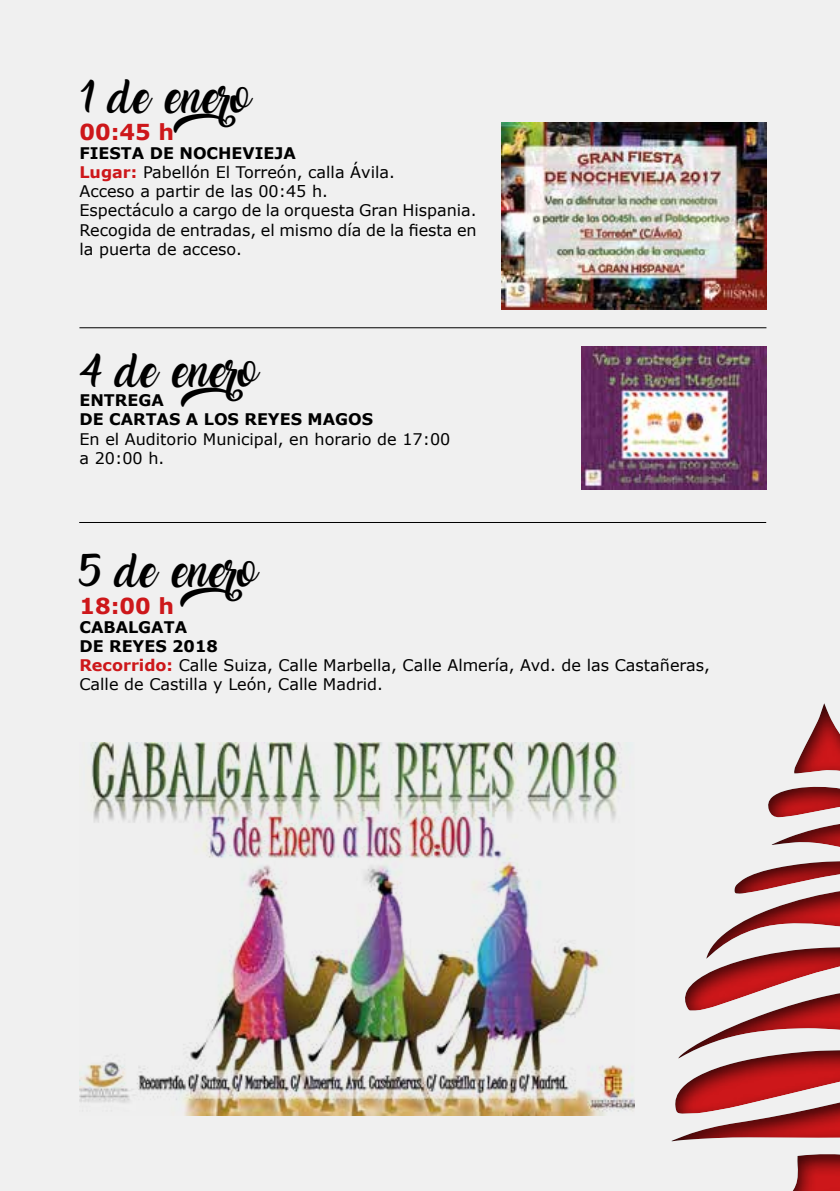
<style>
.page{position:relative;width:840px;height:1191px;background:#fff}
.page>*{position:absolute;margin:0;border:0;box-sizing:border-box;transform-origin:0 0}
.t1{font:30px "Amarillo";color:#000}
.t2{font:700 22px "Verdana";color:#cd171a}
.t3{font:16px/19.2px "Verdana";color:#000}
.t4{font:700 16px/19.2px "Verdana";color:#000}
.s1{font-weight:700}
.s2{font-weight:700;color:#cd171a}
</style>
<div class="page">
<hr style="left:0;top:0;width:1px;height:1191px;background:#f0f0f0">
<div style="left:1px;top:0;width:838px;height:1191px;background:#f0f0f0"></div>
<hr style="left:79px;top:327px;width:687px;height:1px;background:#000">
<hr style="left:79px;top:522px;width:686px;height:1px;background:#000">
<img style="left:501px;top:122px;width:264px;height:187px">
<img style="left:581px;top:347px;width:184px;height:142px">
<img style="left:79px;top:742px;width:555px;height:373px">
<div style="left:667px;top:699px;width:172px;height:492px;background:#000;opacity:.75"></div>
<h1 class="t1" style="left:79px;top:85px;width:203px">1 de enero</h1>
<h2 class="t2" style="left:79px;top:117px;width:96px">00:45 h</h2>
<p class="t3" style="left:79px;top:144px;width:398px"><span class="s1">FIESTA DE NOCHEVIEJA<br></span><span class="s2">Lugar:</span> Pabellón El Torreón, calla Ávila.<br>Acceso a partir de las 00:45 h.<br>Espectáculo a cargo de la orquesta Gran Hispania.<br>Recogida de entradas, el mismo día de la fiesta en la puerta de acceso.</p>
<h1 class="t1" style="left:79px;top:359px;width:210px">4 de enero</h1>
<p class="t4" style="left:79px;top:391px;width:295px">ENTREGA<br>DE CARTAS A LOS REYES MAGOS</p>
<p class="t3" style="left:79px;top:429px;width:372px">En el Auditorio Municipal, en horario de 17:00 a 20:00 h.</p>
<h1 class="t1" style="left:79px;top:559px;width:210px">5 de enero</h1>
<h2 class="t2" style="left:79px;top:591px;width:96px">18:00 h</h2>
<p class="t3" style="left:79px;top:617px;width:631px"><span class="s1">CABALGATA<br>DE REYES 2018<br></span><span class="s2">Recorrido:</span> Calle Suiza, Calle Marbella, Calle Almería, Avd. de las Castañeras, Calle de Castilla y León, Calle Madrid.</p>
</div>
